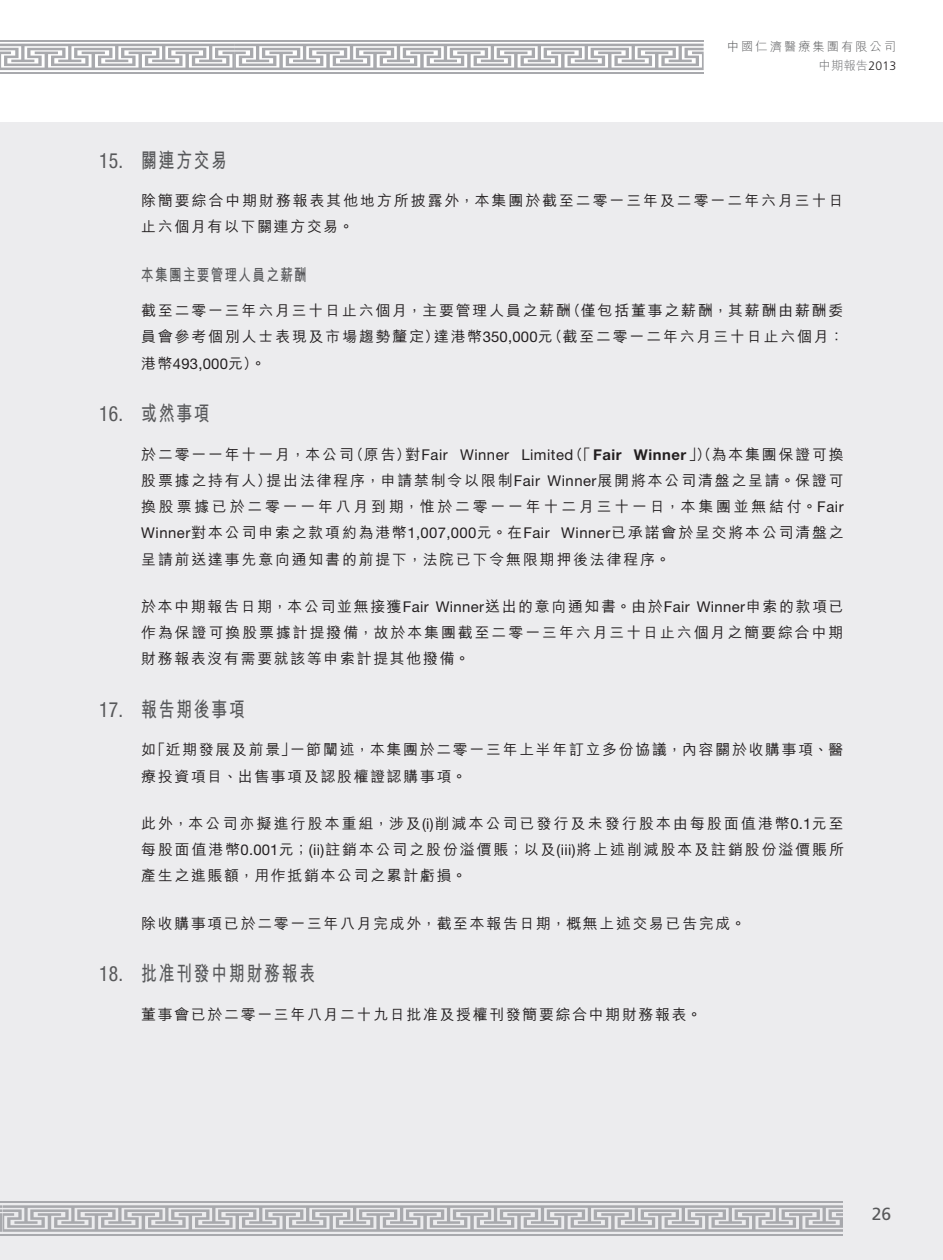
<style>
.page{position:relative;width:943px;height:1260px;background:#fff}
.page>*{position:absolute;margin:0;border:0;box-sizing:border-box;transform-origin:0 0}
._03_H1{font:700 21px "M Hei HK";letter-spacing:.115em;color:#57585a;scale:.75 1}
._03_H1-2{font:condensed 21px "Helvetica Neue LT Std";letter-spacing:.01em;color:#57585a;scale:.94 1}
.t1{font:17.5px "Frutiger LT Std";color:#57585a}
._04___H2{font:700 16.62px "M Hei HK";letter-spacing:.115em;color:#57585a;scale:.75 1}
._12___P2{font:500 14.88px/26.2px "M Hei HK";letter-spacing:.125em;color:#231f20}
._12___P2-2{font:500 14.88px "M Hei HK";letter-spacing:.19em;color:#231f20}
._12___P2-3{font:14.88px "Helvetica Neue LT Std";letter-spacing:.035em;color:#231f20}
._12___P2-4{font:700 14.88px "Helvetica Neue LT Std";color:#231f20}
.t2{font:300 12.25px/19.2px "M Hei HK";letter-spacing:.165em;color:#57585a;text-align:right}
.s1{color:#6c6d70}
.s2{font-family:"Frutiger LT Std";color:#231f20}
.s3{font-family:"Helvetica Neue LT Std";font-weight:400}
.s4{font-family:"M Hei HK";font-weight:500}
.s5{font-family:"Helvetica Neue LT Std";font-weight:700}
</style>
<div class="page">
<div style="left:0;top:122px;width:943px;height:1138px;background:#ececee"></div>
<hr style="left:0;top:72px;width:234px;height:2px;background:#a8a9ad">
<hr style="left:0;top:40px;width:234px;height:2px;background:#a8a9ad">
<svg style="left:0;top:44px;width:703px;height:26px"></svg>
<hr style="left:234px;top:72px;width:469px;height:2px;background:#a8a9ad">
<hr style="left:234px;top:40px;width:469px;height:2px;background:#a8a9ad">
<hr style="left:0;top:1234px;width:95px;height:2px;background:#a8a9ad">
<hr style="left:0;top:1201px;width:95px;height:2px;background:#a8a9ad">
<hr style="left:2px;top:1234px;width:470px;height:2px;background:#a8a9ad">
<hr style="left:2px;top:1201px;width:470px;height:2px;background:#a8a9ad">
<svg style="left:0;top:1205px;width:843px;height:27px"></svg>
<hr style="left:472px;top:1234px;width:469px;height:2px;background:#a8a9ad">
<hr style="left:472px;top:1201px;width:469px;height:2px;background:#a8a9ad">
<div style="left:843px;top:1179px;width:100px;height:74px;background:#ececee"></div>
<p class="t2" style="left:727px;top:36px;width:171px">中國仁濟醫療集團有限公司<span class="s1">中期報告</span><span class="s2">2013</span></p>
<p class="_03_H1-2" style="left:99px;top:148px;width:27px">15.</p>
<p class="_03_H1-2" style="left:99px;top:402px;width:27px">16.</p>
<p class="_03_H1-2" style="left:99px;top:697px;width:27px">17.</p>
<p class="_03_H1-2" style="left:99px;top:962px;width:27px">18.</p>
<p class="_03_H1" style="left:141px;top:145px;width:116px">關連方交易</p>
<p class="_12___P2" style="left:141px;top:186px;width:703px">除簡要綜合中期財務報表其他地方所披露外，本集團於截至二零一三年及二零一二年六月三十日止六個月有以下關連方交易。</p>
<p class="_04___H2" style="left:141px;top:263px;width:222px">本集團主要管理人員之薪酬</p>
<p class="_12___P2" style="left:565px;top:296px;width:279px">（僅包括董事之薪酬，其薪酬由薪酬委</p>
<p class="_12___P2" style="left:547px;top:296px;width:298px;text-indent:-406px">截至二零一三年六月三十日止六個月，主要管理人員之薪酬<br>（截至二零一二年六月三十日止六個月：</p>
<p class="_12___P2" style="left:141px;top:323px;width:299px">員會參考個別人士表現及市場趨勢釐定）港幣<span class="s3">493,000</span>元。(</p>
<p class="_03_H1" style="left:141px;top:398px;width:93px">或然事項</p>
<p class="_12___P2-3" style="left:434px;top:328px;width:120px"><span class="s4">達港幣</span>350,000<span class="s4">元</span></p>
<p class="_12___P2" style="left:141px;top:440px;width:214px">於二零一一年十一月，本公司</p>
<p class="_12___P2" style="left:349px;top:440px;width:64px">（原告）</p>
<p class="_12___P2-3" style="left:405px;top:445px;width:44px"><span class="s4">對</span>Fair</p>
<p class="_12___P2-3" style="left:460px;top:445px;width:51px">Winner</p>
<p class="_12___P2-4" style="left:568px;top:445px;width:55px"><span class="s4">（「</span>Fair</p>
<p class="_12___P2-3" style="left:521px;top:445px;width:54px">Limited</p>
<p class="_12___P2" style="left:633px;top:440px;width:211px"><span class="s5">Winner</span>」）（為本集團保證可換</p>
<p class="_12___P2" style="left:266px;top:466px;width:275px">提出法律程序，申請禁制令以限制<span class="s3">Fair</span></p>
<p class="_12___P2" style="left:547px;top:466px;width:298px"><span class="s3">Winner</span>展開將本公司清盤之呈請。保證可</p>
<p class="_12___P2" style="left:141px;top:466px;width:132px">股票據之持有人）</p>
<p class="_12___P2-2" style="left:141px;top:496px;width:703px">換股票據已於二零一一年八月到期，惟於二零一一年十二月三十一日，本集團並無結付。<span class="s3">Fair</span></p>
<p class="_12___P2" style="left:561px;top:519px;width:284px"><span class="s3">Winner</span>已承諾會於呈交將本公司清盤之</p>
<p class="_12___P2" style="left:141px;top:519px;width:530px"><span class="s3">Winner</span>對本公司申索之款項約為港幣<span class="s3">1,007,000</span>元。在<span class="s3">Fair<br></span>呈請前送達事先意向通知書的前提下，法院已下令無限期押後法律程序。</p>
<p class="_12___P2" style="left:436px;top:592px;width:255px"><span class="s3">Winner</span>送出的意向通知書。由於<span class="s3">Fair</span></p>
<p class="_12___P2" style="left:141px;top:592px;width:703px">於本中期報告日期，本公司並無接獲<span class="s3">Fair<br></span>作為保證可換股票據計提撥備，故於本集團截至二零一三年六月三十日止六個月之簡要綜合中期財務報表沒有需要就該等申索計提其他撥備。</p>
<p class="_03_H1" style="left:141px;top:694px;width:140px">報告期後事項</p>
<p class="_12___P2-3" style="left:696px;top:598px;width:149px">Winner<span class="s4">申索的款項已</span></p>
<p class="_12___P2" style="left:151px;top:736px;width:146px">「近期發展及前景」</p>
<p class="_12___P2" style="left:290px;top:736px;width:555px">一節闡述，本集團於二零一三年上半年訂立多份協議，內容關於收購事項、醫</p>
<p class="_12___P2" style="left:141px;top:736px;width:327px">如<br>療投資項目、出售事項及認股權證認購事項。</p>
<p class="_12___P2" style="left:141px;top:809px;width:704px;text-align:justify">此外，本公司亦擬進行股本重組，涉及 <span class="s3">)i(</span> 削減本公司已發行及未發行股本由每股面值港幣<span class="s3">0.1</span>元至每股面值港幣<span class="s3">0.001</span>元；<span class="s3">( )i i</span> 註銷本公司之股份溢價賬；以及<span class="s3">(iii)</span>將上述削減股本及註銷股份溢價賬所產生之進賬額，用作抵銷本公司之累計虧損。</p>
<p class="_12___P2" style="left:141px;top:909px;width:605px">除收購事項已於二零一三年八月完成外，截至本報告日期，概無上述交易已告完成。</p>
<p class="_03_H1" style="left:141px;top:958px;width:233px">批准刊發中期財務報表</p>
<p class="_12___P2" style="left:141px;top:1000px;width:562px">董事會已於二零一三年八月二十九日批准及授權刊發簡要綜合中期財務報表。</p>
<p class="t1" style="left:871px;top:1204px;width:21px">26</p>
</div>
